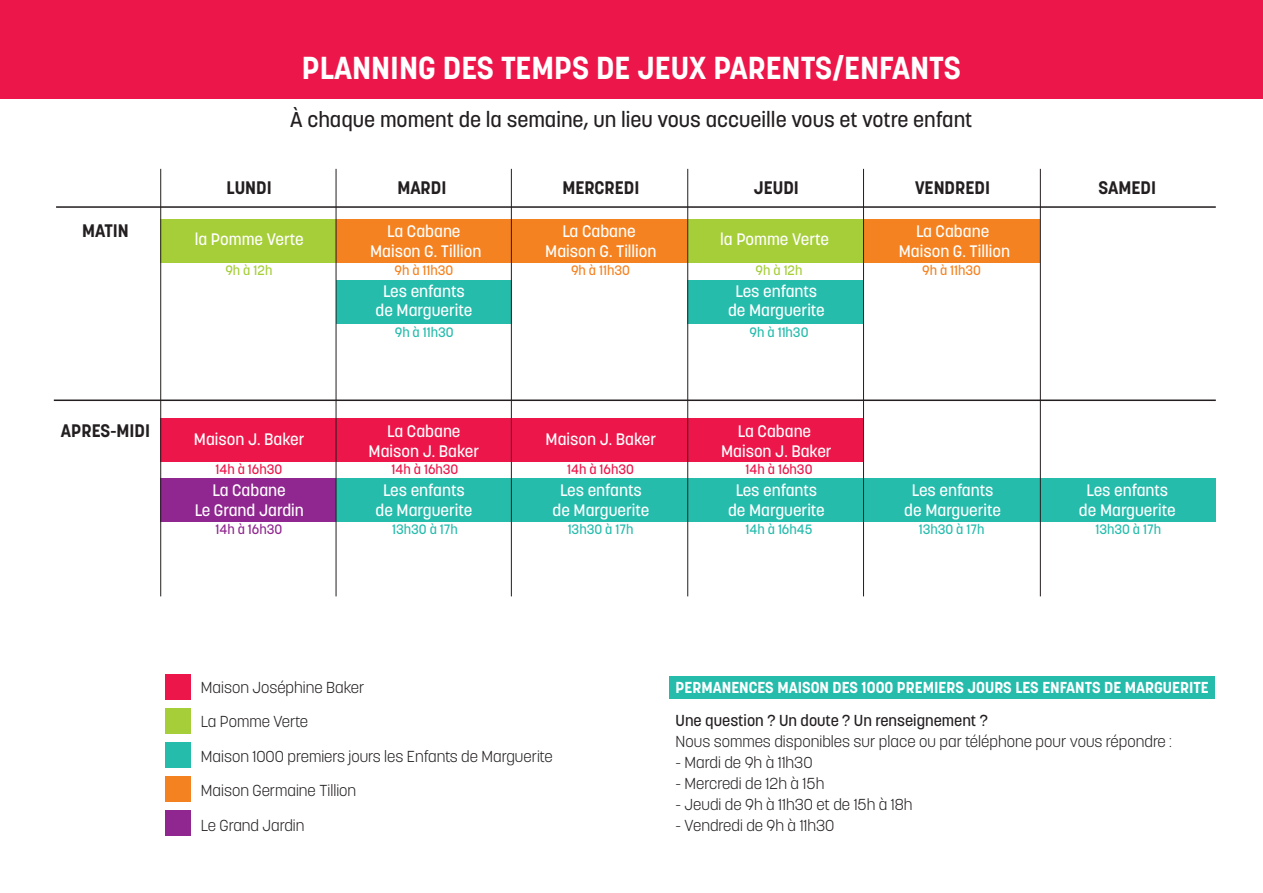
<style>
.page{position:relative;width:1263px;height:893px;background:#fff}
.page>*{position:absolute;margin:0;border:0;box-sizing:border-box;transform-origin:0 0}
.t1{font:700 31.5px "Korolev";color:#fff}
.t2{font:500 21.3px "Korolev";color:#231f20}
.t3{font:700 18px "Korolev";color:#231f20}
.t4{font:500 16.5px "Korolev";color:#fff}
.t5{font:300 15.75px/34.5px "Korolev";color:#231f20}
.t6{font:700 15.75px "Korolev";color:#fff}
.t7{font:500 15.75px "Korolev";color:#231f20}
.t8{font:500 13.5px "Korolev";color:#25bcac}
.t9{font:500 13.5px "Korolev";color:#ed164a}
.t10{font:500 13.5px "Korolev";color:#f58220}
.t11{font:500 13.5px "Korolev";color:#a6ce39}
.t12{font:500 13.5px "Korolev";color:#90268f}
</style>
<div class="page">
<div style="left:669px;top:676px;width:546px;height:22px;background:#25bcac"></div>
<div style="left:0;top:0;width:1263px;height:99px;background:#ed164a"></div>
<div style="left:165px;top:708px;width:26px;height:26px;background:#a6ce39"></div>
<div style="left:165px;top:742px;width:26px;height:26px;background:#25bcac"></div>
<div style="left:165px;top:776px;width:26px;height:26px;background:#f58220"></div>
<div style="left:165px;top:674px;width:26px;height:26px;background:#ed164a"></div>
<div style="left:335px;top:418px;width:176px;height:44px;background:#ed164a"></div>
<div style="left:687px;top:418px;width:176px;height:44px;background:#ed164a"></div>
<div style="left:512px;top:418px;width:176px;height:44px;background:#ed164a"></div>
<div style="left:160px;top:418px;width:176px;height:44px;background:#ed164a"></div>
<div style="left:687px;top:280px;width:176px;height:44px;background:#25bcac"></div>
<div style="left:336px;top:280px;width:176px;height:44px;background:#25bcac"></div>
<div style="left:511px;top:478px;width:176px;height:44px;background:#25bcac"></div>
<div style="left:687px;top:478px;width:176px;height:44px;background:#25bcac"></div>
<div style="left:864px;top:478px;width:175px;height:44px;background:#25bcac"></div>
<div style="left:1040px;top:478px;width:176px;height:44px;background:#25bcac"></div>
<div style="left:335px;top:478px;width:176px;height:44px;background:#25bcac"></div>
<div style="left:160px;top:478px;width:176px;height:44px;background:#90268f"></div>
<div style="left:165px;top:810px;width:26px;height:25px;background:#90268f"></div>
<div style="left:160px;top:220px;width:176px;height:43px;background:#a6ce39"></div>
<div style="left:687px;top:220px;width:176px;height:43px;background:#a6ce39"></div>
<div style="left:511px;top:220px;width:176px;height:43px;background:#f58220"></div>
<div style="left:864px;top:220px;width:176px;height:43px;background:#f58220"></div>
<div style="left:336px;top:220px;width:176px;height:43px;background:#f58220"></div>
<hr style="left:56px;top:206px;width:1160px;height:2px;background:#231f20">
<hr style="left:54px;top:399px;width:1162px;height:2px;background:#231f20">
<hr style="left:160px;top:169px;width:1px;height:427px;background:#231f20">
<hr style="left:336px;top:169px;width:1px;height:427px;background:#231f20">
<hr style="left:511px;top:169px;width:1px;height:427px;background:#231f20">
<hr style="left:687px;top:169px;width:1px;height:427px;background:#231f20">
<hr style="left:863px;top:169px;width:1px;height:427px;background:#231f20">
<hr style="left:1040px;top:169px;width:1px;height:427px;background:#231f20">
<h1 class="t1" style="left:302px;top:50px;width:660px">PLANNING DES TEMPS DE JEUX PARENTS/ENFANTS</h1>
<p class="t2" style="left:290px;top:107px;width:684px">À chaque moment de la semaine, un lieu vous accueille vous et votre enfant</p>
<p class="t3" style="left:227px;top:177px;width:47px">LUNDI</p>
<p class="t3" style="left:397px;top:177px;width:51px">MARDI</p>
<p class="t3" style="left:562px;top:177px;width:79px">MERCREDI</p>
<p class="t3" style="left:754px;top:177px;width:47px">JEUDI</p>
<p class="t3" style="left:915px;top:177px;width:76px">VENDREDI</p>
<p class="t3" style="left:1098px;top:177px;width:59px">SAMEDI</p>
<p class="t3" style="left:82px;top:220px;width:48px">MATIN</p>
<p class="t4" style="left:387px;top:222px;width:75px">La Cabane</p>
<p class="t4" style="left:562px;top:222px;width:75px">La Cabane</p>
<p class="t4" style="left:916px;top:222px;width:75px">La Cabane</p>
<p class="t4" style="left:195px;top:230px;width:110px">la Pomme Verte</p>
<p class="t4" style="left:720px;top:230px;width:110px">la Pomme Verte</p>
<p class="t4" style="left:370px;top:241px;width:113px">Maison G. Tillion</p>
<p class="t4" style="left:545px;top:241px;width:113px">Maison G. Tillion</p>
<p class="t4" style="left:899px;top:241px;width:113px">Maison G. Tillion</p>
<p class="t11" style="left:225px;top:263px;width:48px">9h à 12h</p>
<p class="t11" style="left:755px;top:263px;width:48px">9h à 12h</p>
<p class="t10" style="left:394px;top:263px;width:60px">9h à 11h30</p>
<p class="t10" style="left:571px;top:263px;width:60px">9h à 11h30</p>
<p class="t10" style="left:922px;top:263px;width:60px">9h à 11h30</p>
<p class="t4" style="left:383px;top:281px;width:83px">Les enfants</p>
<p class="t4" style="left:736px;top:281px;width:83px">Les enfants</p>
<p class="t4" style="left:375px;top:301px;width:98px">de Marguerite</p>
<p class="t4" style="left:728px;top:301px;width:98px">de Marguerite</p>
<p class="t8" style="left:395px;top:325px;width:60px">9h à 11h30</p>
<p class="t8" style="left:750px;top:325px;width:60px">9h à 11h30</p>
<p class="t3" style="left:61px;top:420px;width:91px">APRES-MIDI</p>
<p class="t4" style="left:387px;top:421px;width:75px">La Cabane</p>
<p class="t4" style="left:738px;top:421px;width:75px">La Cabane</p>
<p class="t4" style="left:194px;top:430px;width:112px">Maison J. Baker</p>
<p class="t4" style="left:546px;top:430px;width:112px">Maison J. Baker</p>
<p class="t4" style="left:369px;top:441px;width:112px">Maison J. Baker</p>
<p class="t4" style="left:721px;top:441px;width:112px">Maison J. Baker</p>
<p class="t9" style="left:215px;top:461px;width:68px">14h à 16h30</p>
<p class="t9" style="left:392px;top:461px;width:68px">14h à 16h30</p>
<p class="t9" style="left:746px;top:461px;width:68px">14h à 16h30</p>
<p class="t9" style="left:567px;top:461px;width:68px">14h à 16h30</p>
<p class="t4" style="left:213px;top:481px;width:75px">La Cabane</p>
<p class="t4" style="left:383px;top:481px;width:83px">Les enfants</p>
<p class="t4" style="left:560px;top:481px;width:83px">Les enfants</p>
<p class="t4" style="left:736px;top:481px;width:83px">Les enfants</p>
<p class="t4" style="left:912px;top:481px;width:83px">Les enfants</p>
<p class="t4" style="left:1086px;top:481px;width:83px">Les enfants</p>
<p class="t4" style="left:195px;top:501px;width:111px">Le Grand Jardin</p>
<p class="t4" style="left:376px;top:501px;width:98px">de Marguerite</p>
<p class="t4" style="left:553px;top:501px;width:98px">de Marguerite</p>
<p class="t4" style="left:728px;top:501px;width:98px">de Marguerite</p>
<p class="t4" style="left:904px;top:501px;width:98px">de Marguerite</p>
<p class="t4" style="left:1079px;top:501px;width:98px">de Marguerite</p>
<p class="t12" style="left:215px;top:521px;width:68px">14h à 16h30</p>
<p class="t8" style="left:392px;top:521px;width:67px">13h30 à 17h</p>
<p class="t8" style="left:568px;top:521px;width:67px">13h30 à 17h</p>
<p class="t8" style="left:745px;top:521px;width:69px">14h à 16h45</p>
<p class="t8" style="left:919px;top:521px;width:67px">13h30 à 17h</p>
<p class="t8" style="left:1095px;top:521px;width:67px">13h30 à 17h</p>
<p class="t5" style="left:201px;top:671px;width:353px">Maison Joséphine Baker<br>La Pomme Verte<br>Maison 1000 premiers jours les Enfants de Marguerite<br>Maison Germaine Tillion<br>Le Grand Jardin</p>
<p class="t6" style="left:676px;top:678px;width:535px">PERMANENCES MAISON DES 1000 PREMIERS JOURS LES ENFANTS DE MARGUERITE</p>
<p class="t7" style="left:676px;top:711px;width:314px">Une question ? Un doute ? Un renseignement ?</p>
<p class="t5" style="left:676px;top:725px;width:498px">Nous sommes disponibles sur place ou par téléphone pour vous répondre :</p>
<p class="t5" style="left:676px;top:746px;width:138px">- Mardi de 9h à 11h30</p>
<p class="t5" style="left:676px;top:767px;width:150px">- Mercredi de 12h à 15h</p>
<p class="t5" style="left:676px;top:788px;width:239px">- Jeudi de 9h à 11h30 et de 15h à 18h</p>
<p class="t5" style="left:676px;top:809px;width:160px">- Vendredi de 9h à 11h30</p>
</div>
